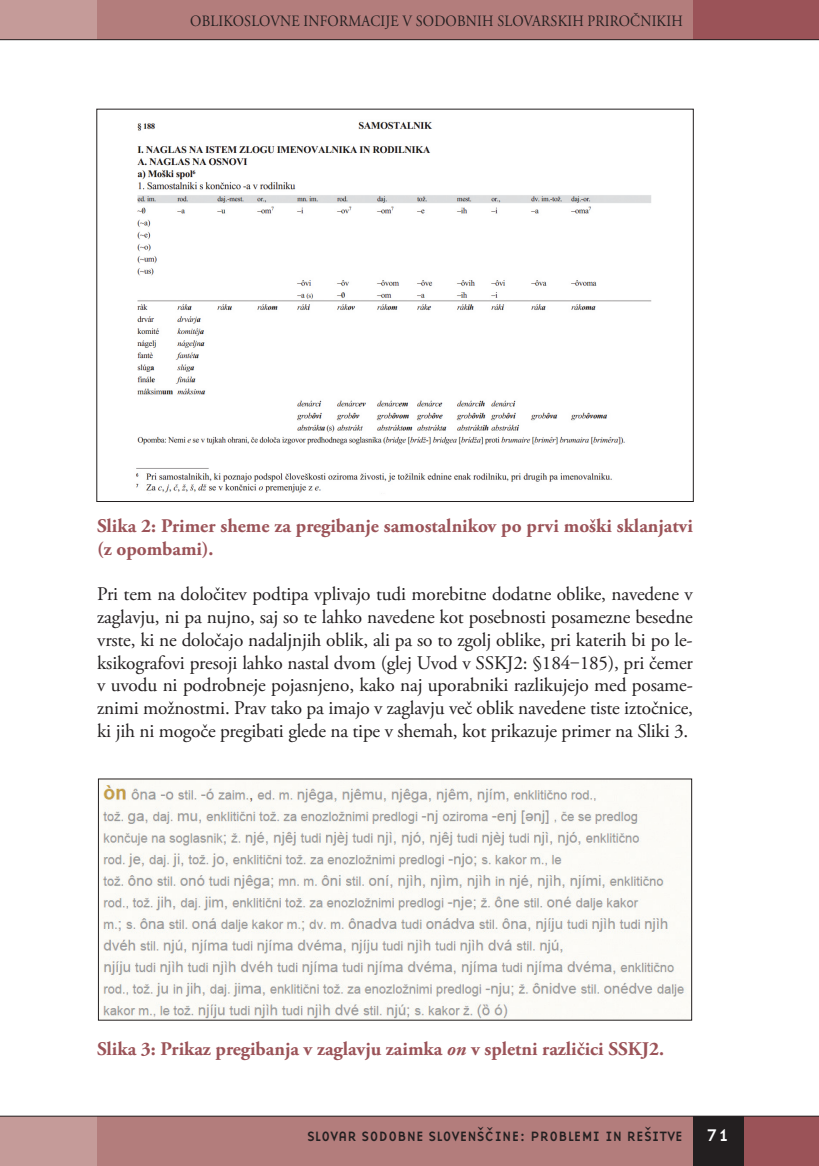
<style>
.page{position:relative;width:819px;height:1166px;background:#fff}
.page>*{position:absolute;margin:0;border:0;box-sizing:border-box;transform-origin:0 0}
.t1{font:19.25px/22.8px "Adobe Garamond Pro";letter-spacing:-.02em;color:#231f20;text-align:justify}
.t2{font:700 19.25px/22.4px "Adobe Garamond Pro";color:#9b5358}
.t3{font:17.5px "Base Nine";color:#fff}
.t4{font:15.75px "Adobe Garamond Pro";letter-spacing:.015em;color:#231f20;scale:.9 1}
.t5{font:14px "Base Nine";color:#231f20}
.s1{font-style:italic}
</style>
<div class="page">
<div style="left:97px;top:0;width:596px;height:40px;background:#b37d7c"></div>
<div style="left:72px;top:1116px;width:620px;height:50px;background:#b37d7c"></div>
<div style="left:0;top:1116px;width:97px;height:50px;background:#c59b99"></div>
<div style="left:0;top:0;width:97px;height:40px;background:#c59b99"></div>
<div style="left:743px;top:1116px;width:75px;height:50px;background:#9b5358"></div>
<div style="left:692px;top:1116px;width:51px;height:50px;background:#231f20"></div>
<div style="left:692px;top:0;width:126px;height:40px;background:#9b5358"></div>
<hr style="left:0;top:39px;width:818px;height:1px;background:#231f20">
<hr style="left:0;top:1116px;width:818px;height:1px;background:#231f20">
<img style="left:136px;top:121px;width:516px;height:373px">
<img style="left:100px;top:784px;width:587px;height:234px">
<p class="t4" style="left:190px;top:11px;width:549px">OBLIKOSLOVNE INFORMACIJE V SODOBNIH SLOVARSKIH PRIROČNIKIH</p>
<p class="t2" style="left:97px;top:515px;width:597px">Slika 2: Primer sheme za pregibanje samostalnikov po prvi moški sklanjatvi (z opombami).</p>
<p class="t1" style="left:97px;top:583px;width:597px">Pri tem na določitev podtipa vplivajo tudi morebitne dodatne oblike, navedene v zaglavju, ni pa nujno, saj so te lahko navedene kot posebnosti posamezne besedne vrste, ki ne določajo nadaljnjih oblik, ali pa so to zgolj oblike, pri katerih bi po le&shy;ksikografovi presoji lahko nastal dvom (glej Uvod v SSKJ2: §184‒185), pri čemer v uvodu ni podrobneje pojasnjeno, kako naj uporabniki razlikujejo med posame&shy;znimi možnostmi. Prav tako pa imajo v zaglavju več oblik navedene tiste iztočnice, ki jih ni mogoče pregibati glede na tipe v shemah, kot prikazuje primer na Sliki 3.</p>
<p class="t2" style="left:97px;top:1038px;width:568px">Slika 3: Prikaz pregibanja v zaglavju zaimka <span class="s1">on</span> v spletni različici SSKJ2.</p>
<p class="t5" style="left:307px;top:1126px;width:377px">SLOVAR SODOBNE SLOVENŠCˇINE: PROBLEMI IN REŠITVE</p>
<p class="t3" style="left:706px;top:1123px;width:25px">71</p>
</div>
